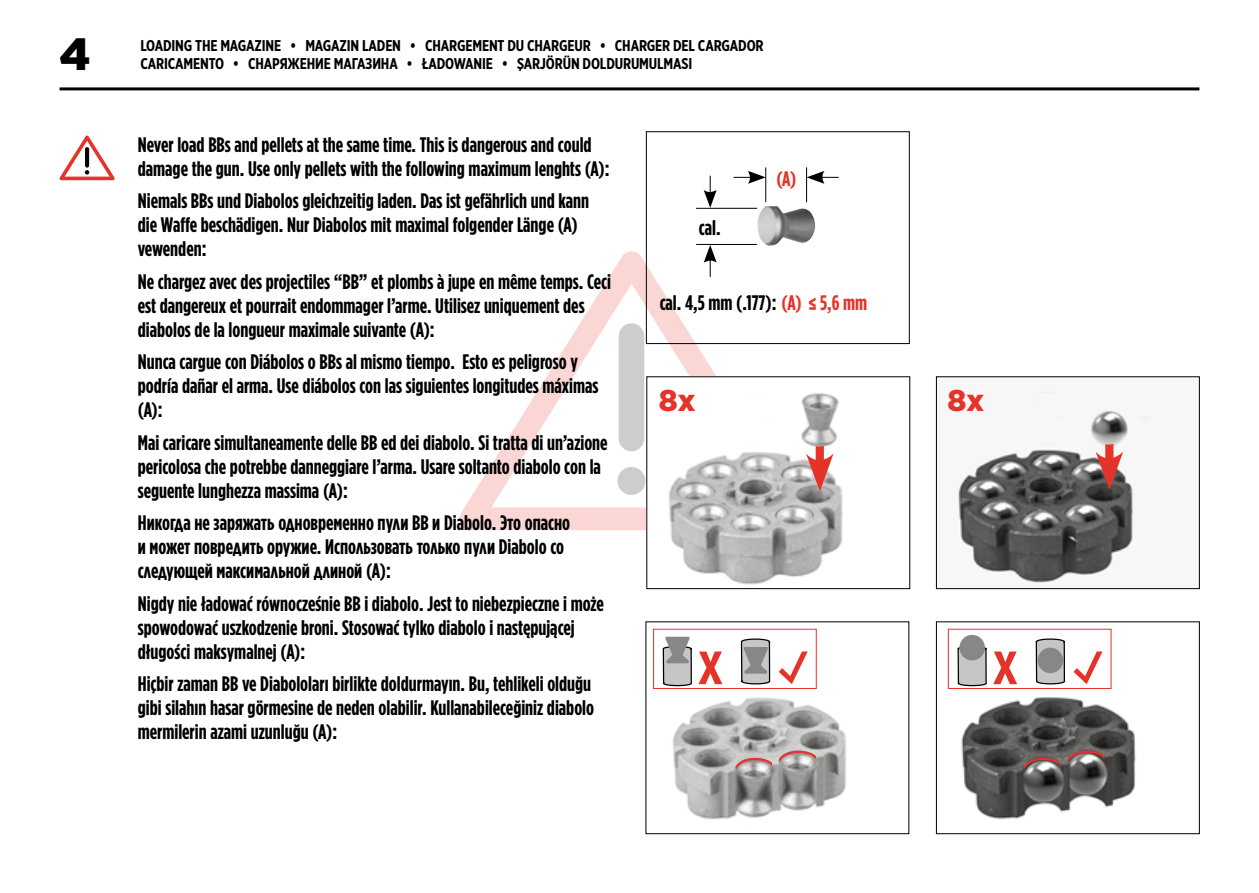
<style>
.page{position:relative;width:1259px;height:893px;background:#fff}
.page>*{position:absolute;margin:0;border:0;box-sizing:border-box;transform-origin:0 0}
.t1{font:900 45px "Gotham";color:#000}
.t2{font:900 30px "Gotham";color:#e63329}
.t3{font:700 21px/24px "Gotham Condensed";color:#000}
.t4{font:700 21px "Gotham Condensed";color:#e63329}
.t5{font:700 15.6px "Gotham X Narrow";letter-spacing:-.01em;color:#000}
.s1{color:#e63329}
</style>
<div class="page">
<hr style="left:60px;top:87px;width:1139px;height:3px;background:#000">
<svg style="left:459px;top:249px;width:347px;height:281px"></svg>
<div style="left:618px;top:336px;width:26px;height:103px;background:#cdcdcd"></div>
<div style="left:617px;top:467px;width:28px;height:28px;background:#cdcdcd;border-radius:50%"></div>
<div style="left:646px;top:131px;width:263px;height:213px;border:1px solid #000"></div>
<img style="left:757px;top:206px;width:58px;height:40px">
<hr style="left:765px;top:168px;width:1px;height:34px;background:#000">
<hr style="left:696px;top:208px;width:61px;height:1px;background:#000">
<svg style="left:734px;top:171px;width:32px;height:13px"></svg>
<svg style="left:703px;top:245px;width:13px;height:32px"></svg>
<svg style="left:807px;top:171px;width:31px;height:13px"></svg>
<svg style="left:703px;top:176px;width:13px;height:32px"></svg>
<hr style="left:806px;top:168px;width:1px;height:34px;background:#000">
<hr style="left:696px;top:244px;width:61px;height:1px;background:#000">
<img style="left:648px;top:378px;width:195px;height:207px">
<svg style="left:815px;top:444px;width:9px;height:9px"></svg>
<svg style="left:806px;top:453px;width:27px;height:38px"></svg>
<img style="left:958px;top:391px;width:193px;height:192px">
<div style="left:936px;top:376px;width:263px;height:213px;border:1px solid #000"></div>
<div style="left:1105px;top:443px;width:8px;height:24px;background:#e63329"></div>
<svg style="left:1095px;top:452px;width:28px;height:37px"></svg>
<svg style="left:59px;top:136px;width:56px;height:44px"></svg>
<img style="left:947px;top:628px;width:189px;height:191px">
<div style="left:936px;top:621px;width:263px;height:213px;border:1px solid #000"></div>
<img style="left:653px;top:628px;width:194px;height:192px">
<svg style="left:778px;top:749px;width:38px;height:16px"></svg>
<div style="left:653px;top:629px;width:163px;height:60px;background:#fff;border:1px solid #e63329"></div>
<svg style="left:662px;top:637px;width:30px;height:198px"></svg>
<svg style="left:735px;top:638px;width:37px;height:197px"></svg>
<svg style="left:698px;top:651px;width:24px;height:33px"></svg>
<svg style="left:778px;top:651px;width:29px;height:33px"></svg>
<div style="left:948px;top:629px;width:163px;height:60px;background:#fff;border:1px solid #e63329"></div>
<svg style="left:957px;top:647px;width:30px;height:188px"></svg>
<svg style="left:993px;top:651px;width:24px;height:33px"></svg>
<div style="left:959px;top:635px;width:26px;height:25px;background:#878787;border-radius:50%"></div>
<svg style="left:1023px;top:638px;width:81px;height:197px"></svg>
<h1 class="t1" style="left:60px;top:23px;width:33px">4</h1>
<p class="t5" style="left:140px;top:36px;width:625px">LOADING THE MAGAZINE • MAGAZIN LADEN • CHARGEMENT DU CHARGEUR • CHARGER DEL CARGADOR</p>
<p class="t5" style="left:140px;top:54px;width:553px">CARICAMENTO • СНАРЯЖЕНИЕ МАГАЗИНА • ŁADOWANIE • ŞARJÖRÜN DOLDURUMULMASI</p>
<p class="t3" style="left:138px;top:132px;width:473px">Never load BBs and pellets at the same time. This is dangerous and could damage the gun. Use only pellets with the following maximum lenghts (A):</p>
<p class="t3" style="left:138px;top:189px;width:453px">Niemals BBs und Diabolos gleichzeitig laden. Das ist gefährlich und kann die Waffe beschädigen. Nur Diabolos mit maximal folgender Länge (A) vewenden:</p>
<p class="t3" style="left:138px;top:269px;width:475px">Ne chargez avec des projectiles “BB” et plombs à jupe en même temps. Ceci est dangereux et pourrait endommager l’arme. Utilisez uniquement des diabolos de la longueur maximale suivante (A):</p>
<p class="t3" style="left:138px;top:350px;width:462px">Nunca cargue con Diábolos o BBs al mismo tiempo. Esto es peligroso y podría dañar el arma. Use diábolos con las siguientes longitudes máximas (A):</p>
<p class="t3" style="left:138px;top:430px;width:471px">Mai caricare simultaneamente delle BB ed dei diabolo. Si tratta di un’azione pericolosa che potrebbe danneggiare l’arma. Usare soltanto diabolo con la seguente lunghezza massima (A):</p>
<p class="t3" style="left:138px;top:511px;width:434px">Никогда не заряжать одновременно пули BB и Diabolo. Это опасно и может повредить оружие. Использовать только пули Diabolo со следующей максимальной длиной (A):</p>
<p class="t3" style="left:138px;top:591px;width:467px">Nigdy nie ładować równocześnie BB i diabolo. Jest to niebezpieczne i może spowodować uszkodzenie broni. Stosować tylko diabolo i następującej długości maksymalnej (A):</p>
<p class="t3" style="left:138px;top:672px;width:458px">Hiçbir zaman BB ve Diaboloları birlikte doldurmayın. Bu, tehlikeli olduğu gibi silahın hasar görmesine de neden olabilir. Kullanabileceğiniz diabolo mermilerin azami uzunluğu (A):</p>
<p class="t3" style="left:699px;top:215px;width:23px">cal.</p>
<p class="t4" style="left:776px;top:166px;width:22px">(A)</p>
<p class="t3" style="left:660px;top:291px;width:209px">cal. 4,5 mm (.177): <span class="s1">(A) &lt;- 5,6 mm</span></p>
<h2 class="t2" style="left:659px;top:379px;width:38px">8x</h2>
<h2 class="t2" style="left:947px;top:379px;width:38px">8x</h2>
</div>
